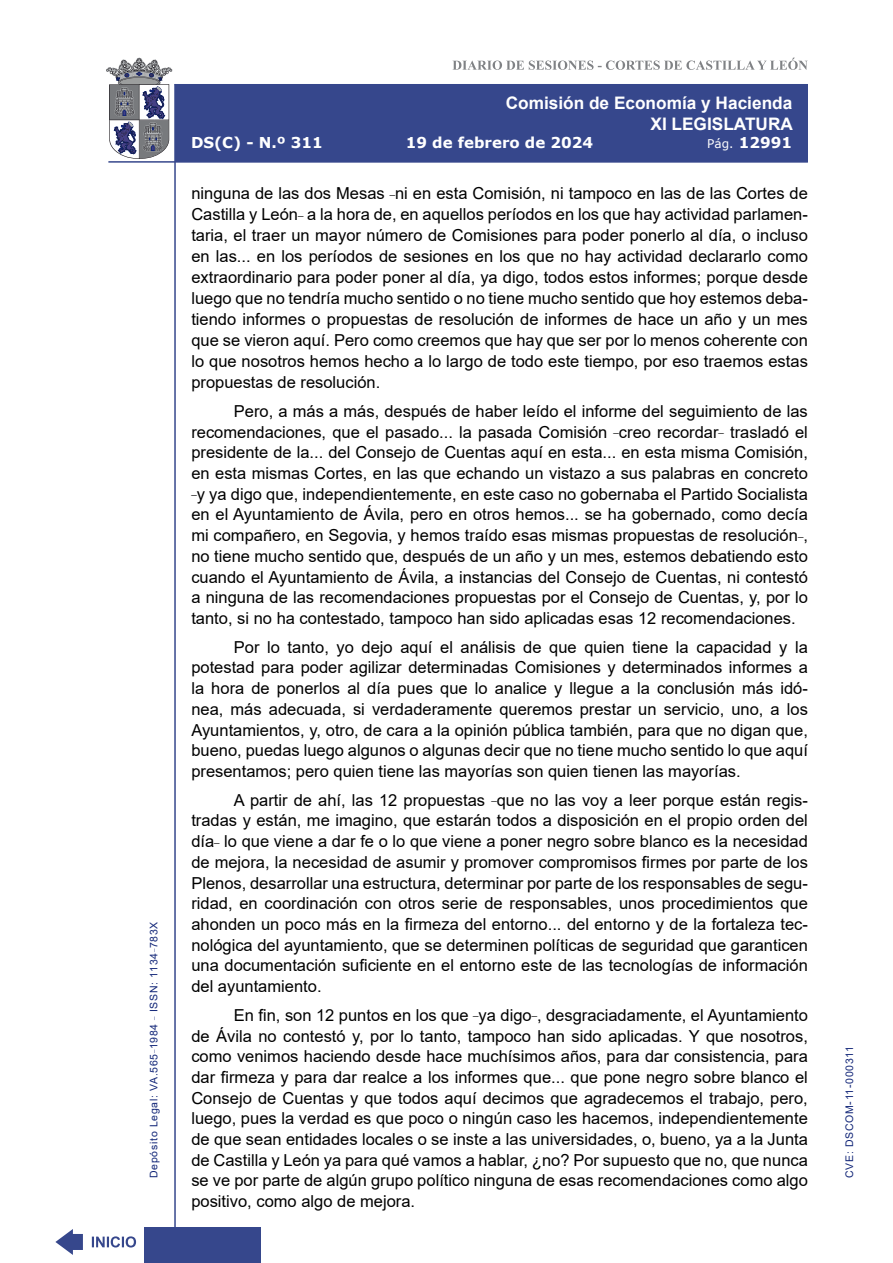
<style>
.page{position:relative;width:893px;height:1263px;background:#fff}
.page>*{position:absolute;margin:0;border:0;box-sizing:border-box;transform-origin:0 0}
.t1{font:700 17.25px/20.7px "Arial";color:#fff;text-align:right}
.t2{font:16.5px/20.7px "Arial";color:#000;text-align:justify}
.t3{font:700 15px "Verdana";color:#fff}
.t4{font:10.5px "Arial";letter-spacing:.065em;color:#122678}
.s1{font-weight:400;font-size:12px}
</style>
<div class="page">
<svg style="left:452px;top:58px;width:356px;height:12px"></svg>
<hr style="left:174px;top:84px;width:2px;height:1179px;background:#36478c">
<div style="left:144px;top:1227px;width:117px;height:36px;background:#36478c"></div>
<div style="left:175px;top:84px;width:633px;height:78px;background:#36478c"></div>
<hr style="left:108px;top:161px;width:700px;height:2px;background:#36478c">
<svg style="left:92px;top:1236px;width:44px;height:11px"></svg>
<svg style="left:55px;top:1229px;width:28px;height:26px"></svg>
<svg style="left:106px;top:58px;width:66px;height:101px"></svg>
<p class="t4" style="left:146px;top:1178px;width:258px;rotate:-90deg">Depósito Legal: VA.565<sup>_</sup>1984 <sup>_</sup> ISSN: 1134<sup>_</sup>783X</p>
<p class="t1" style="left:506px;top:93px;width:289px">Comisión de Economía y Hacienda<br>XI LEGISLATURA</p>
<p class="t3" style="left:191px;top:132px;width:133px">DS(C) - N.º 311</p>
<p class="t3" style="left:406px;top:132px;width:189px">19 de febrero de 2024</p>
<p class="t3" style="left:707px;top:132px;width:86px"><span class="s1">Pág.</span> 12991</p>
<p class="t2" style="left:191px;top:183px;width:618px">ninguna de las dos Mesas <sup>_</sup>ni en esta Comisión, ni tampoco en las de las Cortes de Castilla y León<sup>_</sup> a la hora de, en aquellos períodos en los que hay actividad parlamen&shy;taria, el traer un mayor número de Comisiones para poder ponerlo al día, o incluso en las... en los períodos de sesiones en los que no hay actividad declararlo como extraordinario para poder poner al día, ya digo, todos estos informes; porque desde luego que no tendría mucho sentido o no tiene mucho sentido que hoy estemos deba&shy;tiendo informes o propuestas de resolución de informes de hace un año y un mes que se vieron aquí. Pero como creemos que hay que ser por lo menos coherente con lo que nosotros hemos hecho a lo largo de todo este tiempo, por eso traemos estas propuestas de resolución.</p>
<p class="t2" style="left:191px;top:401px;width:618px;text-indent:43px">Pero, a más a más, después de haber leído el informe del seguimiento de las recomendaciones, que el pasado... la pasada Comisión <sup>_</sup>creo recordar<sup>_</sup> trasladó el presidente de la... del Consejo de Cuentas aquí en esta... en esta misma Comisión, en esta mismas Cortes, en las que echando un vistazo a sus palabras en concreto <sup>_</sup>y ya digo que, independientemente, en este caso no gobernaba el Partido Socialista en el Ayuntamiento de Ávila, pero en otros hemos... se ha gobernado, como decía mi compañero, en Segovia, y hemos traído esas mismas propuestas de resolución<sup>_</sup>, no tiene mucho sentido que, después de un año y un mes, estemos debatiendo esto cuando el Ayuntamiento de Ávila, a instancias del Consejo de Cuentas, ni contestó a ninguna de las recomendaciones propuestas por el Consejo de Cuentas, y, por lo tanto, si no ha contestado, tampoco han sido aplicadas esas 12 recomendaciones.</p>
<p class="t2" style="left:191px;top:636px;width:618px;text-indent:43px">Por lo tanto, yo dejo aquí el análisis de que quien tiene la capacidad y la potestad para poder agilizar determinadas Comisiones y determinados informes a la hora de ponerlos al día pues que lo analice y llegue a la conclusión más idó&shy;nea, más adecuada, si verdaderamente queremos prestar un servicio, uno, a los Ayuntamientos, y, otro, de cara a la opinión pública también, para que no digan que, bueno, puedas luego algunos o algunas decir que no tiene mucho sentido lo que aquí presentamos; pero quien tiene las mayorías son quien tienen las mayorías.</p>
<p class="t2" style="left:191px;top:789px;width:618px;text-indent:43px">A partir de ahí, las 12 propuestas <sup>_</sup>que no las voy a leer porque están regis&shy;tradas y están, me imagino, que estarán todos a disposición en el propio orden del día<sup>_</sup> lo que viene a dar fe o lo que viene a poner negro sobre blanco es la necesidad de mejora, la necesidad de asumir y promover compromisos firmes por parte de los Plenos, desarrollar una estructura, determinar por parte de los responsables de segu&shy;ridad, en coordinación con otros serie de responsables, unos procedimientos que ahonden un poco más en la firmeza del entorno... del entorno y de la fortaleza tec&shy;nológica del ayuntamiento, que se determinen políticas de seguridad que garanticen una documentación suficiente en el entorno este de las tecnologías de información del ayuntamiento.</p>
<p class="t2" style="left:191px;top:1004px;width:618px;text-indent:43px">En fin, son 12 puntos en los que <sup>_</sup>ya digo<sup>_</sup>, desgraciadamente, el Ayuntamiento de Ávila no contestó y, por lo tanto, tampoco han sido aplicadas. Y que nosotros, como venimos haciendo desde hace muchísimos años, para dar consistencia, para dar firmeza y para dar realce a los informes que... que pone negro sobre blanco el Consejo de Cuentas y que todos aquí decimos que agradecemos el trabajo, pero, luego, pues la verdad es que poco o ningún caso les hacemos, independientemente de que sean entidades locales o se inste a las universidades, o, bueno, ya a la Junta de Castilla y León ya para qué vamos a hablar, ¿no? Por supuesto que no, que nunca se ve por parte de algún grupo político ninguna de esas recomendaciones como algo positivo, como algo de mejora.</p>
<p class="t4" style="left:842px;top:1178px;width:133px;rotate:-90deg">CVE: DSCOM-11-000311</p>
</div>
